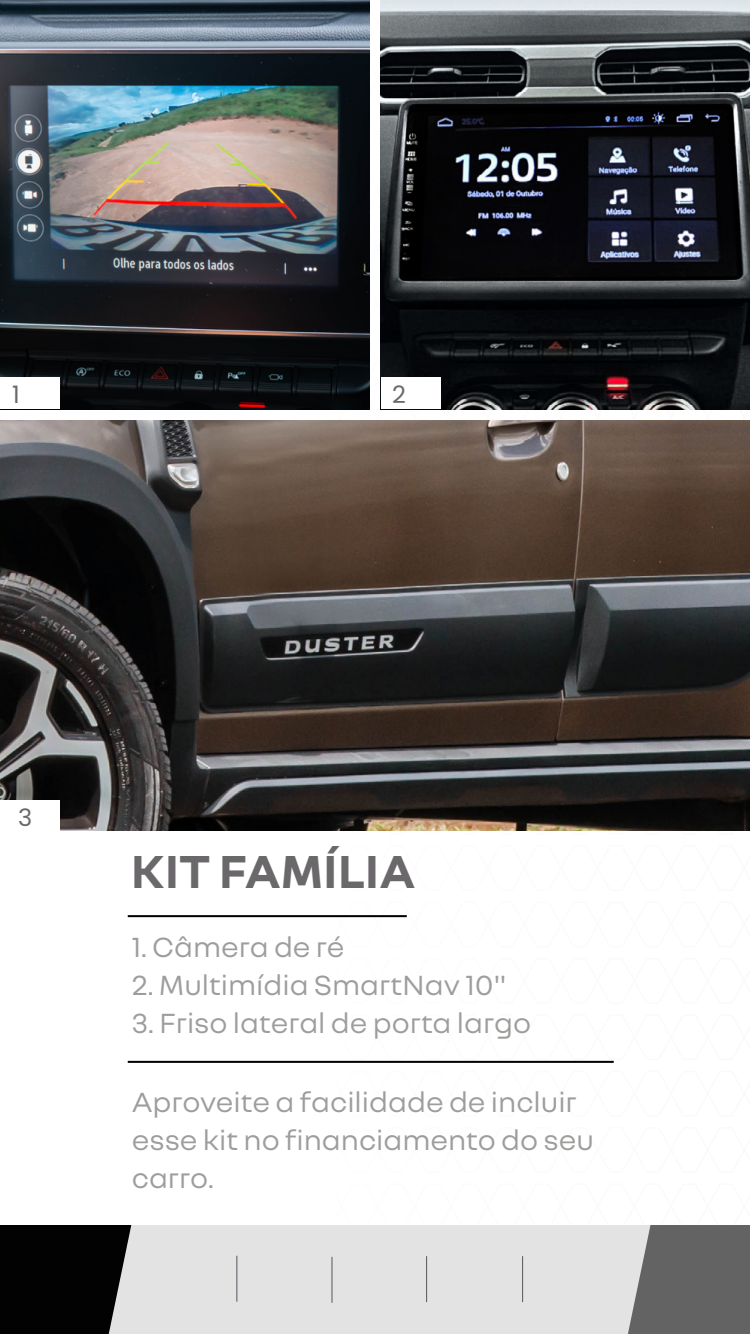
<style>
.page{position:relative;width:750px;height:1334px;background:#fff}
.page>*{position:absolute;margin:0;border:0;box-sizing:border-box;transform-origin:0 0}
.t1{font:700 50px "Nouvel R";color:#6b686b}
.t2{font:30px/38px "Nouvel R";color:#9d9d9c}
.t3{font:24px "Poppins";color:#6b686b}
</style>
<div class="page">
<div style="left:0;top:1225px;width:179px;height:109px;background:#020203"></div>
<div style="left:108px;top:1225px;width:520px;height:109px;background:#e3e3e3"></div>
<hr style="left:426px;top:1256px;width:1px;height:46px;background:#5f6369">
<hr style="left:522px;top:1256px;width:1px;height:46px;background:#5f6369">
<hr style="left:331px;top:1257px;width:2px;height:46px;background:#5f6369">
<hr style="left:236px;top:1256px;width:1px;height:46px;background:#5f6369">
<svg style="left:628px;top:1225px;width:122px;height:109px;background:#6f6e6e"></svg>
<img style="left:0;top:421px;width:750px;height:410px">
<img style="left:0;top:0;width:369px;height:410px">
<img style="left:381px;top:0;width:369px;height:410px">
<div style="left:0;top:378px;width:60px;height:32px;background:#fff"></div>
<div style="left:0;top:800px;width:60px;height:32px;background:#fff"></div>
<div style="left:381px;top:378px;width:60px;height:32px;background:#fff"></div>
<hr style="left:128px;top:915px;width:279px;height:2px;background:#020203">
<hr style="left:128px;top:1061px;width:486px;height:2px;background:#020203">
<p class="t3" style="left:12px;top:381px;width:9px">1</p>
<p class="t3" style="left:392px;top:381px;width:15px">2</p>
<p class="t3" style="left:18px;top:804px;width:16px">3</p>
<p class="t1" style="left:131px;top:839px;width:286px">KIT FAMÍLIA</p>
<p class="t2" style="left:132px;top:927px;width:214px">1. Câmera de ré</p>
<p class="t2" style="left:132px;top:965px;width:376px">2. Multimídia SmartNav 10"</p>
<p class="t2" style="left:132px;top:1003px;width:401px">3. Friso lateral de porta largo</p>
<p class="t2" style="left:132px;top:1082px;width:464px">Aproveite a facilidade de incluir esse kit no financiamento do seu carro.</p>
</div>
